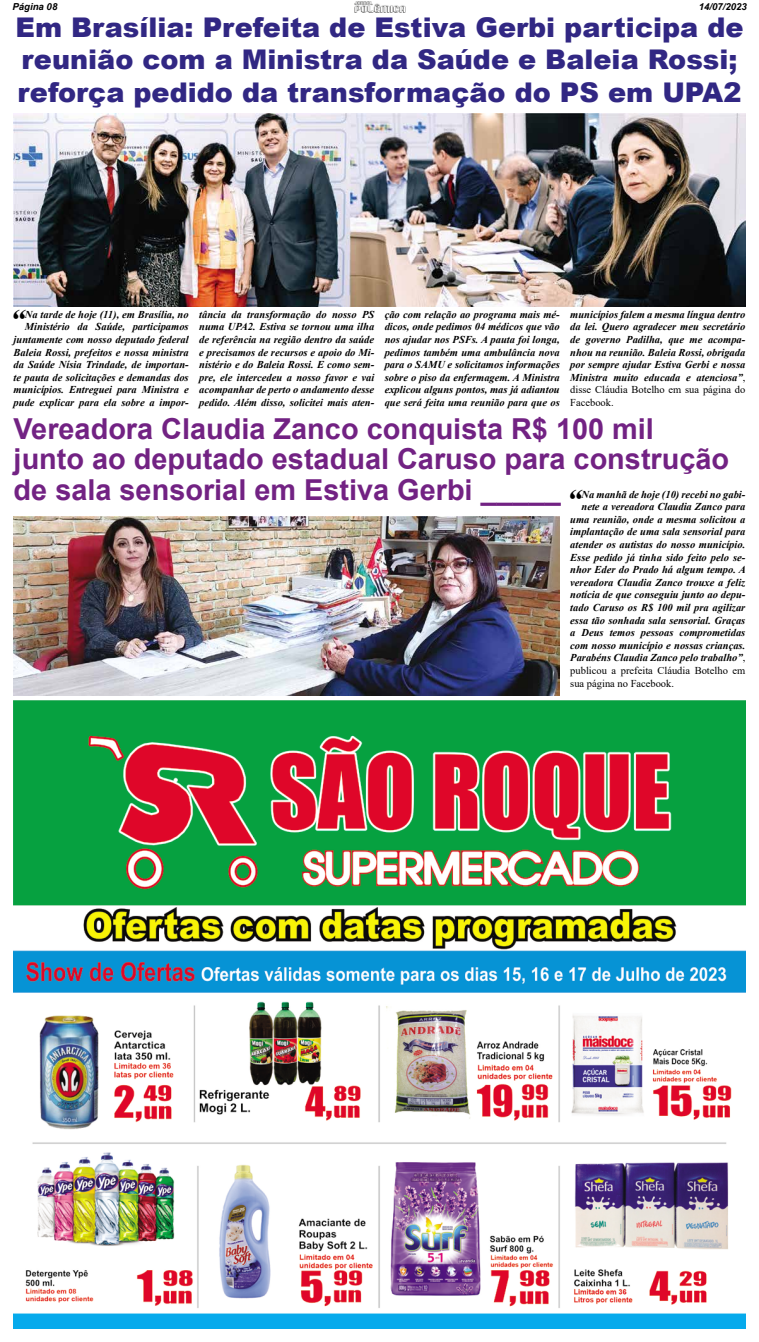
<style>
.page{position:relative;width:759px;height:1342px;background:#fff}
.page>*{position:absolute;margin:0;border:0;box-sizing:border-box;transform-origin:0 0}
.t1{font:italic 700 29.49px "Times New Roman";color:#000}
.t2{font:700 28.88px/30.6px "Arial";color:#722283}
.t3{font:900 27.12px/32.6px "Arial";color:#312783}
.t4{font:italic 700 10.5px/12.6px "Times New Roman";color:#000;text-align:justify}
.t5{font:10.5px "Times New Roman";color:#000}
.t6{font:italic 700 9.62px "Arial";color:#000}
.s1{font-weight:400;font-style:normal}
.s2{font-family:"Times New Roman";font-style:italic;font-size:29.49px;color:#000}
</style>
<div class="page">
<img style="left:354px;top:2px;width:51px;height:10px">
<img style="left:14px;top:701px;width:731px;height:627px">
<img style="left:14px;top:517px;width:546px;height:178px">
<img style="left:14px;top:113px;width:731px;height:194px">
<p class="t6" style="left:12px;top:0;width:46px">Página 08</p>
<p class="t6" style="left:699px;top:0;width:50px">14/07/2023</p>
<h3 class="t3" style="left:15px;top:10px;width:730px">Em Brasília: Prefeita de Estiva Gerbi participa de reunião com a Ministra da Saúde e Baleia Rossi; reforça pedido da transformação do PS em UPA2</h3>
<h1 class="t1" style="left:10px;top:300px;width:16px">“</h1>
<p class="t4" style="left:14px;top:308px;width:177px;text-align:right">Na tarde de hoje (11), em Brasília, no Ministério da Saúde, participamos juntamente com nosso deputado federal Baleia Rossi, prefeitos e nossa ministra da Saúde Nísia Trindade, de importan&shy;te pauta de solicitações e demandas dos municípios. Entreguei para Ministra e pude explicar para ela sobre a impor-</p>
<p class="t4" style="left:199px;top:308px;width:177px">tância da transformação do nosso PS numa UPA2. Estiva se tornou uma ilha de referência na região dentro da saúde e precisamos de recursos e apoio do Mi&shy;nistério e do Baleia Rossi. E como sem&shy;pre, ele intercedeu a nosso favor e vai acompanhar de perto o andamento desse pedido. Além disso, solicitei mais aten-</p>
<p class="t4" style="left:385px;top:308px;width:177px">ção com relação ao programa mais mé&shy;dicos, onde pedimos 04 médicos que vão nos ajudar nos PSFs. A pauta foi longa, pedimos também uma ambulância nova para o SAMU e solicitamos informações sobre o piso da enfermagem. A Ministra explicou alguns pontos, mas já adiantou que será feita uma reunião para que os</p>
<p class="t4" style="left:570px;top:308px;width:177px">municípios falem a mesma língua dentro da lei. Quero agradecer meu secretário de governo Padilha, que me acompa&shy;nhou na reunião. Baleia Rossi, obrigada por sempre ajudar Estiva Gerbi e nossa Ministra muito educada e atenciosa”<span class="s1">, disse Cláudia Botelho em sua página do Facebook.</span></p>
<h2 class="t2" style="left:14px;top:413px;width:717px">Vereadora Claudia Zanco conquista R$ 100 mil junto ao deputado estadual Caruso para construção de sala sensorial em Estiva Gerbi _____ <span class="s2">“</span></h2>
<p class="t4" style="left:582px;top:487px;width:165px">Na manhã de hoje (10) recebi no gabi-</p>
<p class="t4" style="left:582px;top:500px;width:165px">nete a vereadora Claudia Zanco para</p>
<p class="t4" style="left:570px;top:513px;width:177px">uma reunião, onde a mesma solicitou a</p>
<p class="t4" style="left:570px;top:525px;width:177px">implantação de uma sala sensorial para</p>
<p class="t4" style="left:570px;top:538px;width:177px">atender os autistas do nosso município.</p>
<p class="t4" style="left:570px;top:550px;width:177px">Esse pedido já tinha sido feito pelo se-</p>
<p class="t4" style="left:570px;top:563px;width:177px">nhor Eder do Prado há algum tempo. A</p>
<p class="t4" style="left:570px;top:576px;width:177px">vereadora Claudia Zanco trouxe a feliz</p>
<p class="t4" style="left:570px;top:588px;width:177px">notícia de que conseguiu junto ao depu-</p>
<p class="t4" style="left:570px;top:601px;width:177px">tado Caruso os R$ 100 mil pra agilizar</p>
<p class="t4" style="left:570px;top:613px;width:177px">essa tão sonhada sala sensorial. Graças</p>
<p class="t4" style="left:570px;top:626px;width:177px">a Deus temos pessoas comprometidas</p>
<p class="t4" style="left:570px;top:639px;width:177px">com nosso município e nossas crianças.</p>
<p class="t4" style="left:570px;top:651px;width:177px">Parabéns Claudia Zanco pelo trabalho”<span class="s1">,</span></p>
<p class="t5" style="left:570px;top:663px;width:177px">publicou a prefeita Cláudia Botelho em</p>
<p class="t5" style="left:570px;top:676px;width:105px">sua página no Facebook.</p>
</div>
